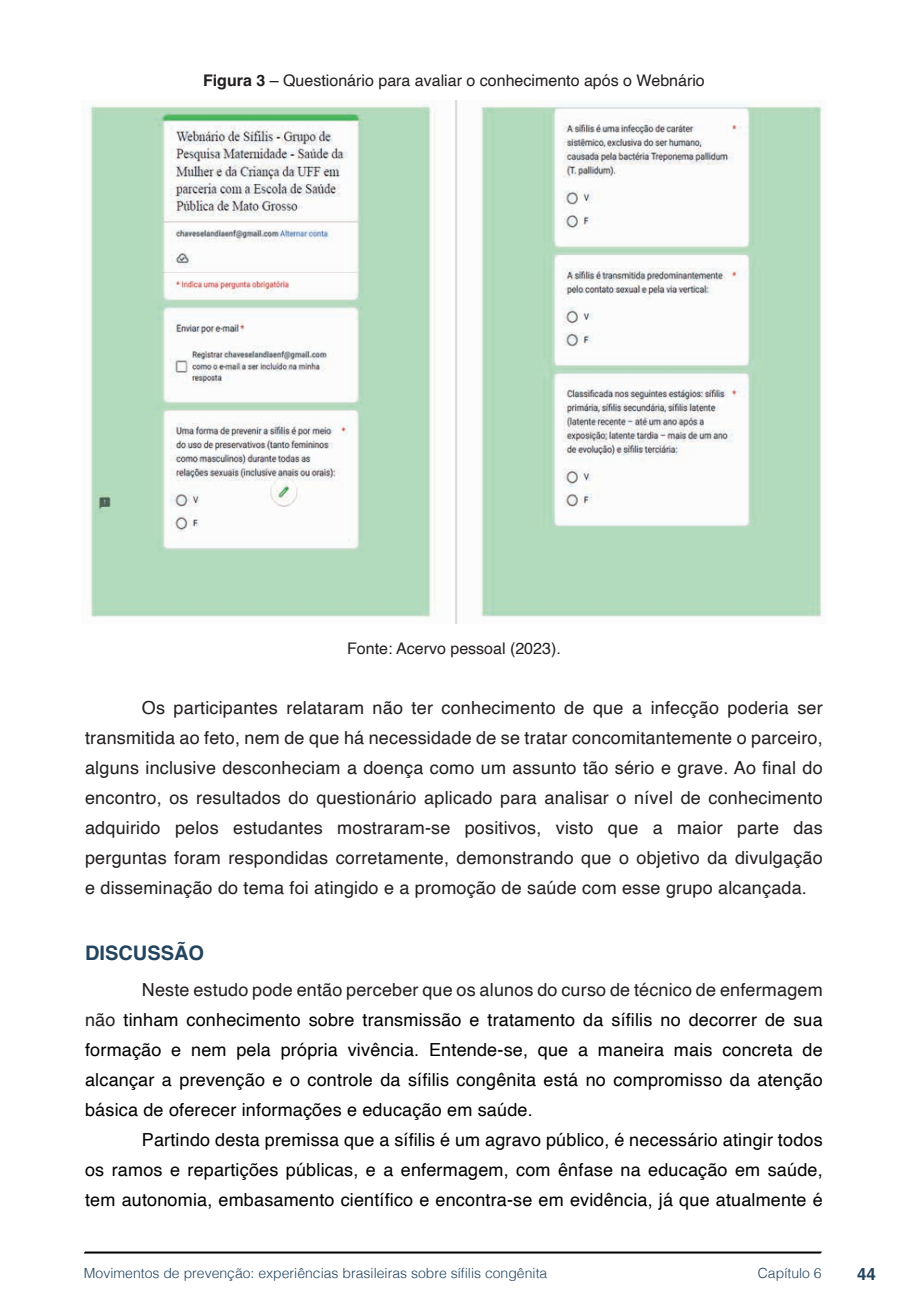
<style>
.page{position:relative;width:908px;height:1304px;background:#fff}
.page>*{position:absolute;margin:0;border:0;box-sizing:border-box;transform-origin:0 0}
.t1{font:700 20px "Helvetica";color:#23445f}
.t2{font:18px/30px "Helvetica";letter-spacing:.01em;color:#000001;text-align:justify}
.t3{font:18px/30px "Helvetica";letter-spacing:.01em;color:#231f20;text-align:justify}
.t4{font:700 16.8px "Helvetica";color:#23445f}
.t5{font:16px "Helvetica";color:#231f20}
.t6{font:300 14px "Helvetica";color:#23445f}
.s1{font-weight:700}
.s2{color:#231f20}
</style>
<div class="page">
<svg style="left:84px;top:1251px;width:737px;height:3px;background:#515151"></svg>
<img style="left:89px;top:100px;width:733px;height:523px">
<p class="t5" style="left:203px;top:68px;width:503px"><span class="s1">Figura 3</span> – Questionário para avaliar o conhecimento após o Webnário</p>
<p class="t5" style="left:347px;top:636px;width:215px">Fonte: Acervo pessoal (2023).</p>
<p class="t3" style="left:85px;top:693px;width:738px;text-indent:57px">Os participantes relataram não ter conhecimento de que a infecção poderia ser transmitida ao feto, nem de que há necessidade de se tratar concomitantemente o parceiro, alguns inclusive desconheciam a doença como um assunto tão sério e grave. Ao final do encontro, os resultados do questionário aplicado para analisar o nível de conhecimento adquirido pelos estudantes mostraram-se positivos, visto que a maior parte das perguntas foram respondidas corretamente, demonstrando que o objetivo da divulgação e disseminação do tema foi atingido e a promoção de saúde com esse grupo alcançada.</p>
<p class="t1" style="left:85px;top:941px;width:120px">DISCUSSÃO</p>
<p class="t2" style="left:85px;top:975px;width:738px;text-indent:57px"><span class="s2">Neste estudo pode então perceber que os alunos do curso de técnico de enfermagem não</span> tinham conhecimento sobre transmissão e tratamento da sífilis no decorrer de sua formação e nem pela própria vivência. Entende-se, que a maneira mais concreta de alcançar a prevenção e o controle da sífilis congênita está no compromisso da atenção básica de oferecer informações e educação em saúde.</p>
<p class="t2" style="left:85px;top:1125px;width:738px;text-indent:57px">Partindo desta premissa que a sífilis é um agravo público, é necessário atingir todos os ramos e repartições públicas, e a enfermagem, com ênfase na educação em saúde, tem autonomia, embasamento científico e encontra-se em evidência, já que atualmente é</p>
<p class="t6" style="left:84px;top:1261px;width:464px">Movimentos de prevenção: experiências brasileiras sobre sífilis congênita</p>
<p class="t6" style="left:757px;top:1261px;width:65px">Capítulo 6</p>
<p class="t4" style="left:856px;top:1264px;width:20px">44</p>
</div>
